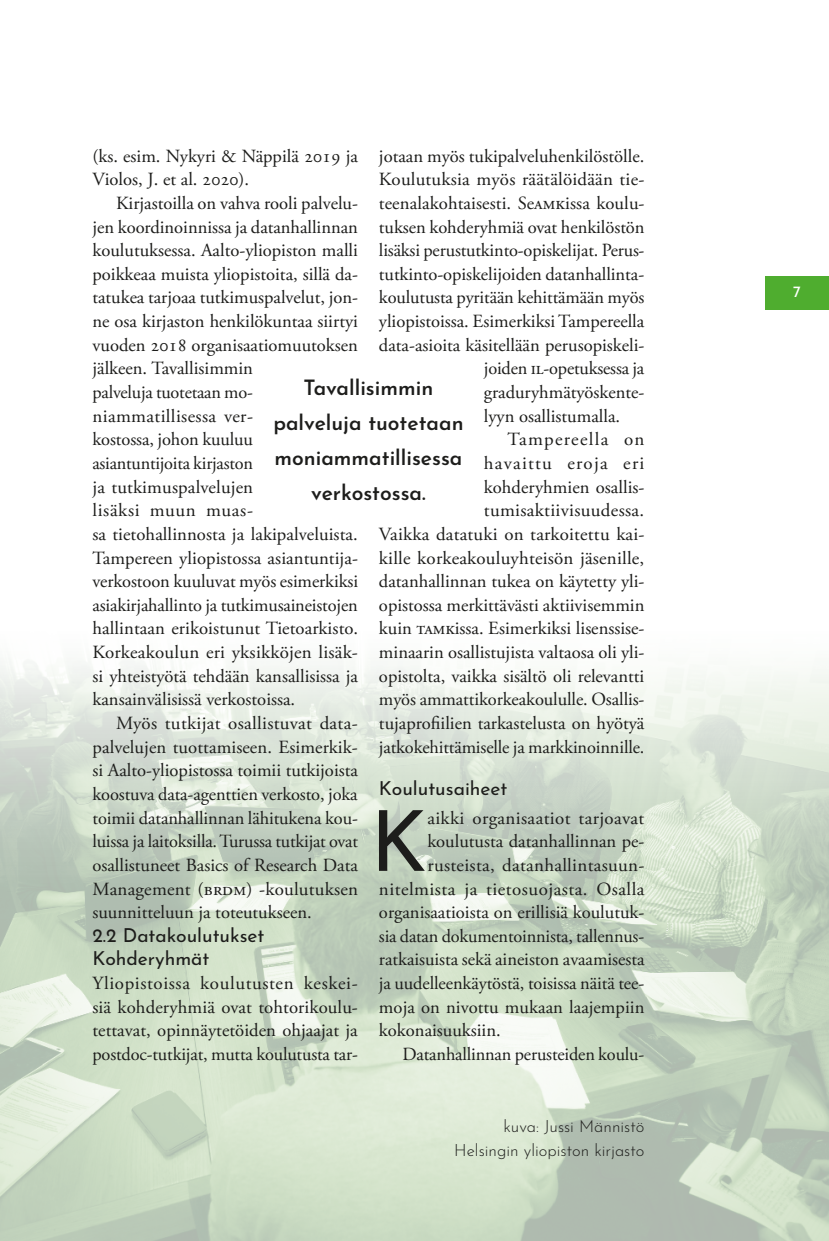
<style>
.page{position:relative;width:829px;height:1241px;background:#fff}
.page>*{position:absolute;margin:0;border:0;box-sizing:border-box;transform-origin:0 0}
.t1{font:83.83px "Josefin Sans";color:#1d1d1b}
.t2{font:600 21px/35px "Josefin Sans";color:#1d1d1b;text-align:center}
.t3{font:19.25px/23.6px "Josefin Sans";color:#1d1d1b}
.t4{font:18.55px/23.6px "Adobe Garamond Pro";letter-spacing:-.005em;color:#1d1d1b}
.t5{font:18.55px "Adobe Garamond Pro";letter-spacing:-.03em;color:#1d1d1b}
.t6{font:300 16.62px/23.6px "Josefin Sans";color:#1d1d1b;text-align:right}
.t7{font:15.75px "Josefin Sans";color:#fff}
.s1{font-style:inherit}
</style>
<div class="page">
<div style="left:765px;top:276px;width:63px;height:33px;background:#4fad2f"></div>
<img style="left:0;top:665px;width:828px;height:575px">
<p class="t4" style="left:92px;top:144px;width:267px">(ks. esim. Nykyri &amp; Näppilä 2019 ja<br>Violos, J. et al. 2020).</p>
<p class="t4" style="left:92px;top:192px;width:267px;text-indent:24px">Kirjastoilla on vahva rooli palvelu&shy;jen koordinoinnissa ja datanhallinnan koulutuksessa. Aalto-yliopiston malli poikkeaa muista yliopistoita, sillä da&shy;tatukea tarjoaa tutkimuspalvelut, jon&shy;ne osa kirjaston henkilökuntaa siirtyi vuoden 2018 organisaatiomuutoksen jälkeen. Tavallisimmin<br>palveluja tuotetaan mo&shy;niammatillisessa ver-<br>kostossa, johon kuuluu<br>asiantuntijoita kirjaston<br>ja tutkimuspalvelujen<br>lisäksi muun muas-<br>sa tietohallinnosta ja lakipalveluista.<br>Tampereen yliopistossa asiantuntija&shy;verkostoon kuuluvat myös esimerkiksi asiakirjahallinto ja tutkimusaineistojen hallintaan erikoistunut Tietoarkisto.<br>Korkeakoulun eri yksikköjen lisäk&shy;si yhteistyötä tehdään kansallisissa ja kansainvälisissä verkostoissa.</p>
<p class="t4" style="left:92px;top:711px;width:267px;text-align:justify;text-indent:24px">Myös tutkijat osallistuvat data&shy;palvelujen tuottamiseen. Esimerkik&shy;si Aalto-yliopistossa toimii tutkijoista koostuva data-agenttien verkosto, joka toimii datanhallinnan lähitukena kou&shy;luissa ja laitoksilla. Turussa tutkijat ovat osallistuneet Basics of Research Data Management (brdm) -koulutuksen suunnitteluun ja toteutukseen.</p>
<p class="t3" style="left:92px;top:920px;width:173px"><span class="s1">2</span>.<span class="s1">2</span> Datakoulutukset<br>Kohderyhmät</p>
<p class="t4" style="left:92px;top:971px;width:267px;text-align:justify">Yliopistoissa koulutusten keskei&shy;siä kohderyhmiä ovat tohtorikoulu&shy;tettavat, opinnäytetöiden ohjaajat ja postdoc-tutkijat, mutta koulutusta tar-</p>
<p class="t4" style="left:379px;top:144px;width:267px">jotaan myös tukipalveluhenkilöstölle.</p>
<p class="t4" style="left:379px;top:168px;width:267px">Koulutuksia myös räätälöidään tie-</p>
<p class="t4" style="left:379px;top:192px;width:267px">teenalakohtaisesti. Seamkissa koulu-</p>
<p class="t4" style="left:379px;top:215px;width:267px">tuksen kohderyhmiä ovat henkilöstön</p>
<p class="t5" style="left:379px;top:239px;width:267px">lisäksi perustutkinto-opiskelijat. Perus-</p>
<p class="t4" style="left:379px;top:263px;width:267px">tutkinto-opiskelijoiden datanhallinta-</p>
<p class="t4" style="left:379px;top:286px;width:267px">koulutusta pyritään kehittämään myös</p>
<p class="t4" style="left:379px;top:310px;width:267px">yliopistoissa. Esimerkiksi Tampereella</p>
<p class="t4" style="left:379px;top:333px;width:267px">data-asioita käsitellään perusopiskeli-</p>
<p class="t4" style="left:484px;top:357px;width:162px">joiden il-opetuksessa ja</p>
<p class="t4" style="left:484px;top:381px;width:162px">graduryhmätyöskente-</p>
<p class="t4" style="left:484px;top:404px;width:138px">lyyn osallistumalla.</p>
<p class="t4" style="left:507px;top:428px;width:138px">Tampereella on</p>
<p class="t4" style="left:484px;top:452px;width:162px">havaittu eroja eri</p>
<p class="t4" style="left:484px;top:475px;width:162px">kohderyhmien osallis-</p>
<p class="t4" style="left:484px;top:499px;width:162px">tumisaktiivisuudessa.</p>
<p class="t4" style="left:379px;top:522px;width:267px">Vaikka datatuki on tarkoitettu kai-</p>
<p class="t4" style="left:379px;top:546px;width:267px">kille korkeakouluyhteisön jäsenille,</p>
<p class="t4" style="left:379px;top:570px;width:267px">datanhallinnan tukea on käytetty yli-</p>
<p class="t4" style="left:379px;top:593px;width:267px">opistossa merkittävästi aktiivisemmin</p>
<p class="t4" style="left:379px;top:617px;width:267px">kuin tamkissa. Esimerkiksi lisenssise-</p>
<p class="t4" style="left:379px;top:641px;width:267px">minaarin osallistujista valtaosa oli yli-</p>
<p class="t4" style="left:379px;top:664px;width:267px">opistolta, vaikka sisältö oli relevantti</p>
<p class="t4" style="left:379px;top:688px;width:267px">myös ammattikorkeakoululle. Osallis-</p>
<p class="t4" style="left:379px;top:711px;width:267px">tujaprofiilien tarkastelusta on hyötyä</p>
<p class="t4" style="left:379px;top:735px;width:267px">jatkokehittämiselle ja markkinoinnille.</p>
<p class="t3" style="left:379px;top:773px;width:130px">Koulutusaiheet</p>
<h1 class="t1" style="left:370px;top:771px;width:59px">K</h1>
<p class="t4" style="left:427px;top:806px;width:218px">aikki organisaatiot tarjoavat</p>
<p class="t2" style="left:273px;top:367px;width:192px">Tavallisimmin palveluja tuotetaan moniammatillisessa verkostossa.</p>
<p class="t4" style="left:427px;top:830px;width:218px">koulutusta datanhallinnan pe-</p>
<p class="t4" style="left:427px;top:853px;width:218px">rusteista, datanhallintasuun-</p>
<p class="t4" style="left:379px;top:877px;width:267px">nitelmista ja tietosuojasta. Osalla</p>
<p class="t4" style="left:379px;top:900px;width:267px">organisaatioista on erillisiä koulutuk-</p>
<p class="t4" style="left:379px;top:924px;width:267px">sia datan dokumentoinnista, tallennus-</p>
<p class="t4" style="left:379px;top:948px;width:267px">ratkaisuista sekä aineiston avaamisesta</p>
<p class="t4" style="left:379px;top:971px;width:267px">ja uudelleenkäytöstä, toisissa näitä tee-</p>
<p class="t4" style="left:379px;top:995px;width:267px">moja on nivottu mukaan laajempiin</p>
<p class="t4" style="left:379px;top:1019px;width:123px">kokonaisuuksiin.</p>
<p class="t4" style="left:402px;top:1042px;width:243px">Datanhallinnan perusteiden koulu-</p>
<p class="t6" style="left:454px;top:1112px;width:192px">kuva: Jussi Männistö<br>Helsingin yliopiston kirjasto</p>
<p class="t7" style="left:793px;top:278px;width:9px">7</p>
</div>
